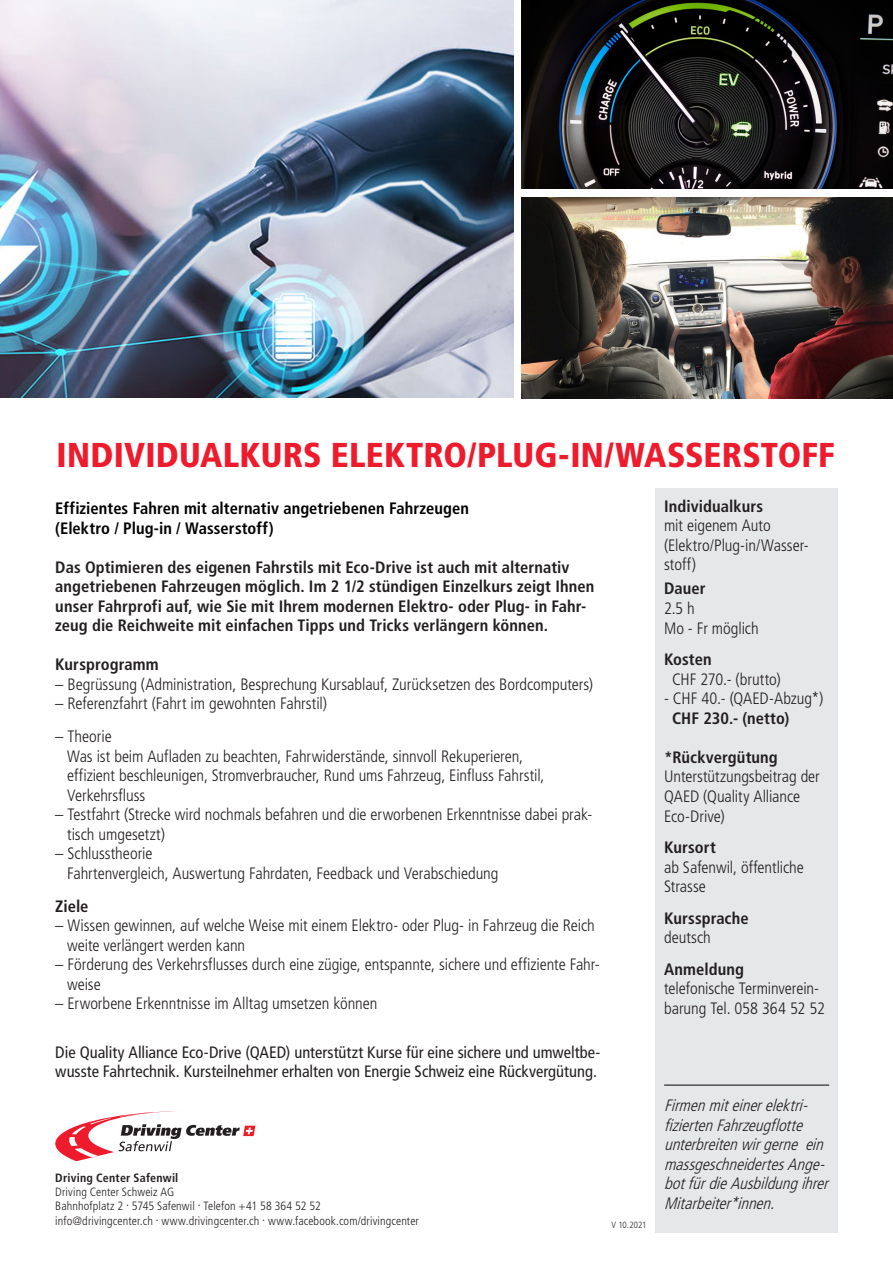
<style>
.page{position:relative;width:893px;height:1263px;background:#fff}
.page>*{position:absolute;margin:0;border:0;box-sizing:border-box;transform-origin:0 0}
._00_Kurstitel{font:900 condensed 34.5px "Frutiger LT Std";letter-spacing:.005em;color:#ee1b2d}
._01_Grundtext{font:300 condensed 16.5px/19.5px "Frutiger LT Std";letter-spacing:-.005em;color:#231f20}
._01_Grundtext-2{font:700 condensed 16.5px/19.5px "Frutiger LT Std";letter-spacing:.005em;color:#231f20}
._01_Grundtext-3{font:condensed 16.5px/19.8px "Frutiger LT Std";color:#231f20}
._01_Grundtext-4{font:italic 300 condensed 16.5px/19.5px "Frutiger LT Std";color:#231f20}
._01_Grundtext-5{font:700 condensed 16.5px "Frutiger LT Std";letter-spacing:.005em;color:#000002}
.Adresse_DC{font:300 condensed 12px/14.4px "Frutiger LT Std";letter-spacing:.01em;color:#231f20}
.Adresse_DC-2{font:700 condensed 12px "Frutiger LT Std";letter-spacing:.02em;color:#231f20}
.Adresse_DC-3{font:300 condensed 9px "Frutiger LT Std";letter-spacing:-.005em;color:#231f20}
.s1{font-weight:700}
.s2{font-weight:300}
</style>
<div class="page">
<div style="left:656px;top:489px;width:182px;height:744px;background:#e6e7e9"></div>
<svg style="left:55px;top:1111px;width:200px;height:50px"></svg>
<hr style="left:664px;top:1085px;width:165px;height:1px;background:#040503">
<img style="left:0;top:0;width:513px;height:398px">
<img style="left:521px;top:197px;width:372px;height:202px">
<img style="left:521px;top:0;width:372px;height:188px">
<p class="_00_Kurstitel" style="left:57px;top:434px;width:780px">INDIVIDUALKURS ELEKTRO/PLUG-IN/WASSERSTOFF</p>
<p class="_01_Grundtext-5" style="left:55px;top:499px;width:415px">Effizientes Fahren mit alternativ angetriebenen Fahrzeugen</p>
<p class="_01_Grundtext-5" style="left:55px;top:518px;width:220px">(Elektro / Plug-in / Wasserstoff)</p>
<p class="_01_Grundtext-2" style="left:55px;top:557px;width:541px">Das Optimieren des eigenen Fahrstils mit Eco-Drive ist auch mit alternativ angetriebenen Fahrzeugen möglich. Im 2 1/2 stündigen Einzelkurs zeigt Ihnen unser Fahrprofi auf, wie Sie mit Ihrem modernen Elektro- oder Plug- in Fahr&shy;zeug die Reichweite mit einfachen Tipps und Tricks verlängern können.</p>
<p class="_01_Grundtext-2" style="left:55px;top:655px;width:105px">Kursprogramm</p>
<p class="_01_Grundtext" style="left:55px;top:674px;width:539px">– Begrüssung (Administration, Besprechung Kursablauf, Zurücksetzen des Bordcomputers)</p>
<p class="_01_Grundtext" style="left:55px;top:694px;width:273px">– Referenzfahrt (Fahrt im gewohnten Fahrstil)</p>
<p class="_01_Grundtext" style="left:55px;top:727px;width:58px">– Theorie</p>
<p class="_01_Grundtext" style="left:67px;top:746px;width:458px">Was ist beim Aufladen zu beachten, Fahrwiderstände, sinnvoll Rekuperieren,</p>
<p class="_01_Grundtext" style="left:67px;top:766px;width:479px">effizient beschleunigen, Stromverbraucher, Rund ums Fahrzeug, Einfluss Fahrstil,<br>Verkehrsfluss</p>
<p class="_01_Grundtext" style="left:55px;top:805px;width:539px">– Testfahrt (Strecke wird nochmals befahren und die erworbenen Erkenntnisse dabei prak-</p>
<p class="_01_Grundtext" style="left:67px;top:824px;width:99px">tisch umgesetzt)</p>
<p class="_01_Grundtext" style="left:55px;top:844px;width:99px">– Schlusstheorie</p>
<p class="_01_Grundtext" style="left:67px;top:863px;width:433px">Fahrtenvergleich, Auswertung Fahrdaten, Feedback und Verabschiedung</p>
<p class="_01_Grundtext-2" style="left:55px;top:896px;width:35px">Ziele</p>
<p class="_01_Grundtext" style="left:55px;top:916px;width:541px">– Wissen gewinnen, auf welche Weise mit einem Elektro- oder Plug- in Fahrzeug die Reich</p>
<p class="_01_Grundtext" style="left:67px;top:935px;width:180px">weite verlängert werden kann</p>
<p class="_01_Grundtext" style="left:55px;top:955px;width:546px">– Förderung des Verkehrsflusses durch eine zügige, entspannte, sichere und effiziente Fahr-</p>
<p class="_01_Grundtext" style="left:67px;top:974px;width:35px">weise</p>
<p class="_01_Grundtext" style="left:55px;top:994px;width:324px">– Erworbene Erkenntnisse im Alltag umsetzen können</p>
<p class="_01_Grundtext-3" style="left:55px;top:1042px;width:546px">Die Quality Alliance Eco-Drive (QAED) unterstützt Kurse für eine sichere und umweltbe&shy;wusste Fahrtechnik. Kursteilnehmer erhalten von Energie Schweiz eine Rückvergütung.</p>
<p class="Adresse_DC-2" style="left:55px;top:1170px;width:125px">Driving Center Safenwil</p>
<p class="Adresse_DC" style="left:55px;top:1185px;width:267px">Driving Center Schweiz AG<br>Bahnhofplatz 2 · 5745 Safenwil · Telefon +41 58 364 52 52</p>
<p class="Adresse_DC" style="left:55px;top:1213px;width:365px">info@drivingcenter.ch · www.drivingcenter.ch · www.facebook.com/drivingcenter</p>
<p class="Adresse_DC-3" style="left:611px;top:1219px;width:37px">V 10.2021</p>
<p class="_01_Grundtext" style="left:664px;top:496px;width:146px"><span class="s1">Individualkurs<br></span>mit eigenem Auto (Elektro/Plug-in/Wasser&shy;stoff)</p>
<p class="_01_Grundtext-2" style="left:664px;top:578px;width:43px">Dauer<br><span class="s2">2.5 h</span></p>
<p class="_01_Grundtext" style="left:664px;top:618px;width:96px">Mo - Fr möglich</p>
<p class="_01_Grundtext-2" style="left:664px;top:650px;width:49px">Kosten</p>
<p class="_01_Grundtext" style="left:672px;top:669px;width:110px">CHF 270.- (brutto)</p>
<p class="_01_Grundtext" style="left:664px;top:689px;width:161px">- CHF 40.- (QAED-Abzug*)</p>
<p class="_01_Grundtext-2" style="left:672px;top:708px;width:119px">CHF 230.- (netto)</p>
<p class="_01_Grundtext-2" style="left:664px;top:747px;width:115px">*Rückvergütung</p>
<p class="_01_Grundtext" style="left:664px;top:767px;width:157px">Unterstützungsbeitrag der<br>QAED (Quality Alliance<br>Eco-Drive)</p>
<p class="_01_Grundtext-2" style="left:664px;top:838px;width:53px">Kursort</p>
<p class="_01_Grundtext" style="left:664px;top:857px;width:141px">ab Safenwil, öffentliche<br>Strasse</p>
<p class="_01_Grundtext-2" style="left:664px;top:908px;width:86px">Kurssprache</p>
<p class="_01_Grundtext" style="left:664px;top:928px;width:48px">deutsch</p>
<p class="_01_Grundtext-2" style="left:664px;top:959px;width:81px">Anmeldung</p>
<p class="_01_Grundtext" style="left:664px;top:979px;width:162px">telefonische Terminverein&shy;barung Tel. 058 364 52 52</p>
<p class="_01_Grundtext-4" style="left:664px;top:1096px;width:170px">Firmenmiteinerelektri&shy;fiziertenFahrzeugflotte unterbreitenwirgerne ein massgeschneidertesAnge&shy;botfürdieAusbildungihrer<br>Mitarbeiter*innen.</p>
</div>
